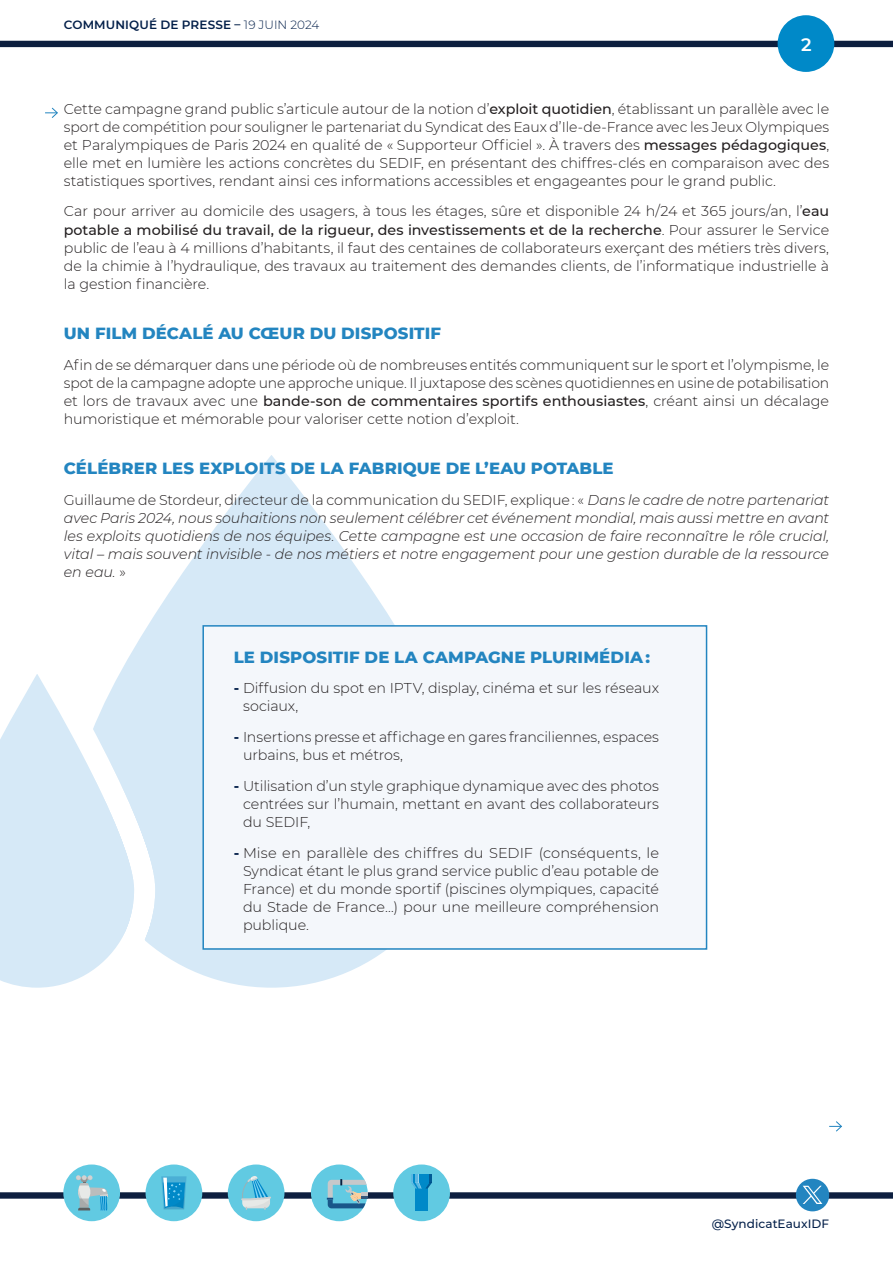
<style>
.page{position:relative;width:893px;height:1263px;background:#fff}
.page>*{position:absolute;margin:0;border:0;box-sizing:border-box;transform-origin:0 0}
.t1{font:600 18px "Montserrat";color:#fff}
.t2{font:800 16.5px "Montserrat";letter-spacing:.005em;color:#2385c0}
.t3{font:300 14.25px/18px "Montserrat";letter-spacing:-.005em;color:#231f20;text-align:justify}
.t4{font:italic 300 14.25px/18px "Montserrat";letter-spacing:-.005em;color:#231f20;text-align:justify}
.t5{font:600 12px "Montserrat";letter-spacing:.01em;color:#031f49}
.t6{font:500 12px "Montserrat";letter-spacing:.005em;color:#031f49}
.s1{font-weight:300}
.s2{font-weight:500}
.s3{font-style:normal}
.s4{font-weight:700;color:#031f49}
</style>
<div class="page">
<svg style="left:0;top:455px;width:395px;height:533px"></svg>
<div style="left:202px;top:625px;width:505px;height:325px;background:#f4f7fb;border:2px solid #2385c0"></div>
<div style="left:0;top:1192px;width:893px;height:7px;background:#0d1f3f"></div>
<div style="left:146px;top:1164px;width:56px;height:57px;background:#61cae2;border-radius:50%"></div>
<svg style="left:161px;top:1176px;width:26px;height:33px"></svg>
<div style="left:63px;top:1164px;width:57px;height:57px;background:#61cae2;border-radius:50%"></div>
<svg style="left:76px;top:1175px;width:32px;height:35px"></svg>
<div style="left:393px;top:1164px;width:57px;height:57px;background:#61cae2;border-radius:50%"></div>
<div style="left:416px;top:1188px;width:12px;height:23px;background:#0089c8"></div>
<svg style="left:411px;top:1174px;width:21px;height:14px"></svg>
<div style="left:228px;top:1164px;width:56px;height:57px;background:#61cae2;border-radius:50%"></div>
<svg style="left:241px;top:1176px;width:30px;height:34px"></svg>
<div style="left:311px;top:1164px;width:57px;height:57px;background:#61cae2;border-radius:50%"></div>
<svg style="left:327px;top:1179px;width:41px;height:29px"></svg>
<div style="left:796px;top:1179px;width:33px;height:32px;background:#2385c0;border-radius:50%"></div>
<svg style="left:803px;top:1186px;width:19px;height:18px"></svg>
<div style="left:0;top:41px;width:893px;height:6px;background:#0d1f3f"></div>
<div style="left:778px;top:15px;width:56px;height:57px;background:#0089c8;border-radius:50%"></div>
<svg style="left:45px;top:107px;width:13px;height:11px"></svg>
<svg style="left:829px;top:1121px;width:13px;height:11px"></svg>
<p class="t5" style="left:64px;top:16px;width:257px">COMMUNIQUÉ DE PRESSE – <span class="s1">19 JUIN 2024</span></p>
<p class="t1" style="left:801px;top:32px;width:12px">2</p>
<p class="t3" style="left:64px;top:99px;width:767px">Cette campagne grand public s’articule autour de la notion d’<span class="s2">exploit quotidien</span>, établissant un parallèle avec le sport de compétition pour souligner le partenariat du Syndicat des Eaux d’Ile-de-France avec les Jeux Olympiques et Paralympiques de Paris 2024 en qualité de « Supporteur Officiel ». À travers des <span class="s2">messages pédagogiques</span>, elle met en lumière les actions concrètes du SEDIF, en présentant des chiffres-clés en comparaison avec des statistiques sportives, rendant ainsi ces informations accessibles et engageantes pour le grand public.</p>
<p class="t3" style="left:64px;top:202px;width:767px">Car pour arriver au domicile des usagers, à tous les étages, sûre et disponible 24 h/24 et 365 jours/an, l’<span class="s2">eau potable a mobilisé du travail, de la rigueur, des investissements et de la recherche</span>. Pour assurer le Service public de l’eau à 4 millions d’habitants, il faut des centaines de collaborateurs exerçant des métiers très divers, de la chimie à l’hydraulique, des travaux au traitement des demandes clients, de l’informatique industrielle à la gestion financière.</p>
<p class="t2" style="left:64px;top:321px;width:379px">UN FILM DÉCALÉ AU CŒUR DU DISPOSITIF</p>
<p class="t3" style="left:64px;top:355px;width:767px">Afin de se démarquer dans une période où de nombreuses entités communiquent sur le sport et l’olympisme, le spot de la campagne adopte une approche unique. Il juxtapose des scènes quotidiennes en usine de potabilisation et lors de travaux avec une <span class="s2">bande-son de commentaires sportifs enthousiastes</span>, créant ainsi un décalage humoristique et mémorable pour valoriser cette notion d’exploit.</p>
<p class="t2" style="left:64px;top:456px;width:551px">CÉLÉBRER LES EXPLOITS DE LA FABRIQUE DE L’EAU POTABLE</p>
<p class="t4" style="left:64px;top:490px;width:767px"><span class="s3">Guillaume de Stordeur, directeur de la communication du SEDIF, explique : «</span> Dans le cadre de notre partenariat avec Paris 2024, nous souhaitions non seulement célébrer cet événement mondial, mais aussi mettre en avant les exploits quotidiens de nos équipes. Cette campagne est une occasion de faire reconnaître le rôle crucial, vital – mais souvent invisible - de nos métiers et notre engagement pour une gestion durable de la ressource en eau. <span class="s3">»</span></p>
<p class="t2" style="left:234px;top:645px;width:418px">LE DISPOSITIF DE LA CAMPAGNE PLURIMÉDIA :</p>
<p class="t3" style="left:243px;top:679px;width:418px;text-indent:-9px"><span class="s4">-</span> Diffusion du spot en IPTV, display, cinéma et sur les réseaux sociaux,</p>
<p class="t3" style="left:243px;top:728px;width:417px;text-indent:-9px"><span class="s4">-</span> Insertions presse et affichage en gares franciliennes, espaces urbains, bus et métros,</p>
<p class="t3" style="left:243px;top:776px;width:418px;text-indent:-9px"><span class="s4">-</span> Utilisation d’un style graphique dynamique avec des photos centrées sur l’humain, mettant en avant des collaborateurs du SEDIF,</p>
<p class="t3" style="left:243px;top:843px;width:418px;text-indent:-9px"><span class="s4">-</span> Mise en parallèle des chiffres du SEDIF (conséquents, le Syndicat étant le plus grand service public d’eau potable de France) et du monde sportif (piscines olympiques, capacité du Stade de France…) pour une meilleure compréhension publique.</p>
<p class="t6" style="left:712px;top:1215px;width:119px">@SyndicatEauxIDF</p>
</div>
